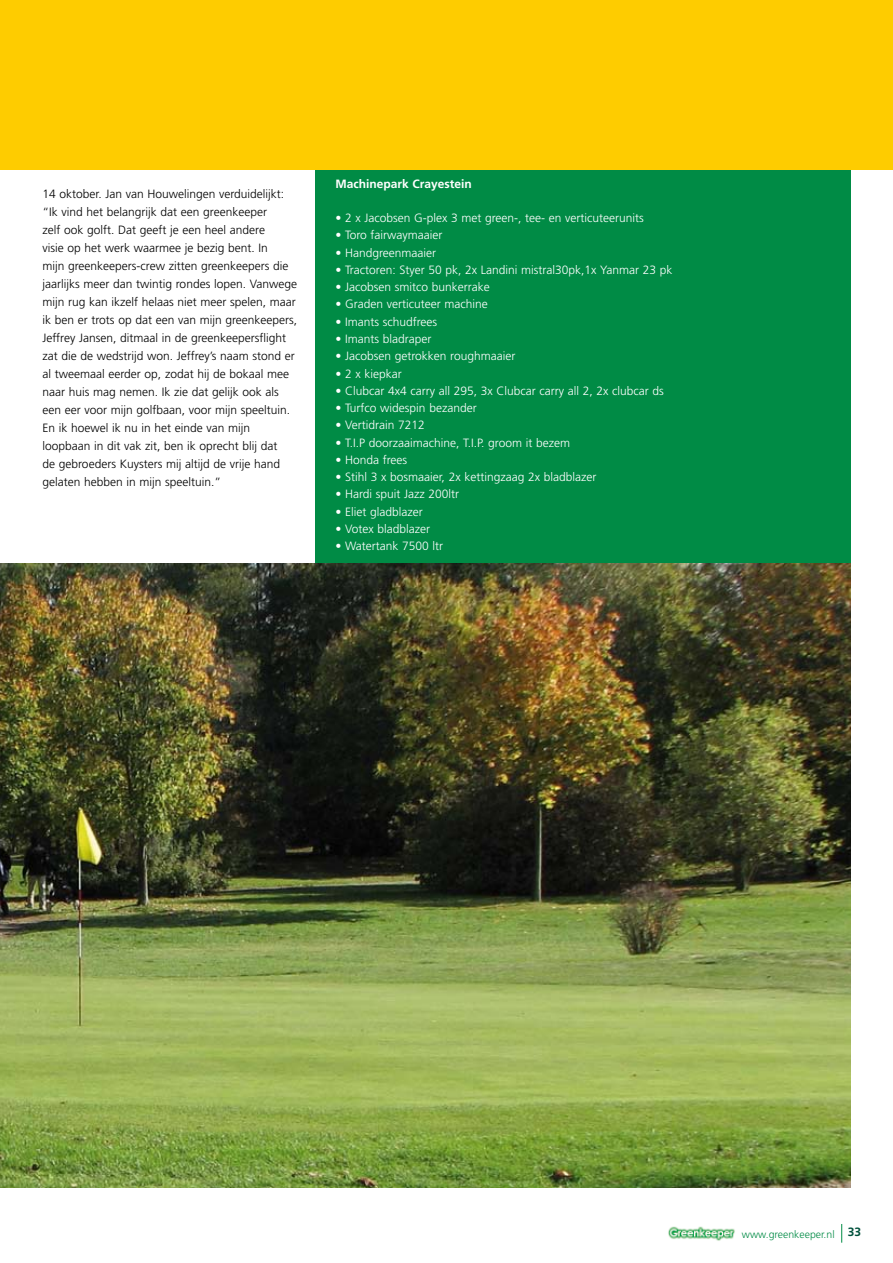
<style>
.page{position:relative;width:893px;height:1263px;background:#fff}
.page>*{position:absolute;margin:0;border:0;box-sizing:border-box;transform-origin:0 0}
.t1{font:300 12px/18px "Frutiger";color:#000}
.t2{font:300 12px "Frutiger";color:#fff}
.t3{font:700 12px "Frutiger";color:#fff}
.t4{font:300 10.5px "Frutiger";color:#008b45}
.s1{font-weight:700;font-size:12px;color:#00513c}
</style>
<div class="page">
<svg style="left:841px;top:1224px;width:1px;height:19px"></svg>
<img style="left:668px;top:1226px;width:67px;height:15px">
<div style="left:315px;top:170px;width:535px;height:416px;background:#008b45"></div>
<div style="left:0;top:0;width:893px;height:170px;background:#fecc00"></div>
<img style="left:0;top:563px;width:850px;height:624px">
<p class="t1" style="left:43px;top:185px;width:256px">14 oktober. Jan van Houwelingen verduidelijkt: “Ik vind het belangrijk dat een greenkeeper<br>zelf ook golft. Dat geeft je een heel andere<br>visie op het werk waarmee je bezig bent. In<br>mijn greenkeepers-crew zitten greenkeepers die jaarlijks meer dan twintig rondes lopen. Vanwege mijn rug kan ikzelf helaas niet meer spelen, maar ik ben er trots op dat een van mijn greenkeepers, Jeffrey Jansen, ditmaal in de greenkeepersflight zat die de wedstrijd won. Jeffrey’s naam stond er al tweemaal eerder op, zodat hij de bokaal mee naar huis mag nemen. Ik zie dat gelijk ook als een eer voor mijn golfbaan, voor mijn speeltuin.<br>En ik hoewel ik nu in het einde van mijn loopbaan in dit vak zit, ben ik oprecht blij dat<br>de gebroeders Kuysters mij altijd de vrije hand gelaten hebben in mijn speeltuin.”</p>
<p class="t3" style="left:335px;top:176px;width:138px">Machinepark Crayestein</p>
<p class="t2" style="left:335px;top:211px;width:310px">• 2 x Jacobsen G-plex 3 met green-, tee- en verticuteerunits</p>
<p class="t2" style="left:335px;top:229px;width:109px">• Toro fairwaymaaier</p>
<p class="t2" style="left:335px;top:246px;width:102px">• Handgreenmaaier</p>
<p class="t2" style="left:335px;top:263px;width:338px">• Tractoren: Styer 50 pk, 2x Landini mistral30pk,1x Yanmar 23 pk</p>
<p class="t2" style="left:335px;top:280px;width:156px">• Jacobsen smitco bunkerrake</p>
<p class="t2" style="left:335px;top:298px;width:154px">• Graden verticuteer machine</p>
<p class="t2" style="left:335px;top:315px;width:103px">• Imants schudfrees</p>
<p class="t2" style="left:335px;top:332px;width:98px">• Imants bladraper</p>
<p class="t2" style="left:335px;top:349px;width:181px">• Jacobsen getrokken roughmaaier</p>
<p class="t2" style="left:335px;top:367px;width:68px">• 2 x kiepkar</p>
<p class="t2" style="left:335px;top:384px;width:330px">• Clubcar 4x4 carry all 295, 3x Clubcar carry all 2, 2x clubcar ds</p>
<p class="t2" style="left:335px;top:401px;width:143px">• Turfco widespin bezander</p>
<p class="t2" style="left:335px;top:418px;width:91px">• Vertidrain 7212</p>
<p class="t2" style="left:335px;top:436px;width:236px">• T.I.P doorzaaimachine, T.I.P. groom it bezem</p>
<p class="t2" style="left:335px;top:453px;width:73px">• Honda frees</p>
<p class="t2" style="left:335px;top:470px;width:262px">• Stihl 3 x bosmaaier, 2x kettingzaag 2x bladblazer</p>
<p class="t2" style="left:335px;top:487px;width:125px">• Hardi spuit Jazz 200ltr</p>
<p class="t2" style="left:335px;top:505px;width:89px">• Eliet gladblazer</p>
<p class="t2" style="left:335px;top:522px;width:96px">• Votex bladblazer</p>
<p class="t2" style="left:335px;top:539px;width:109px">• Watertank 7500 ltr</p>
<p class="t4" style="left:742px;top:1228px;width:121px">www.greenkeeper.nl <span class="s1">33</span></p>
</div>
